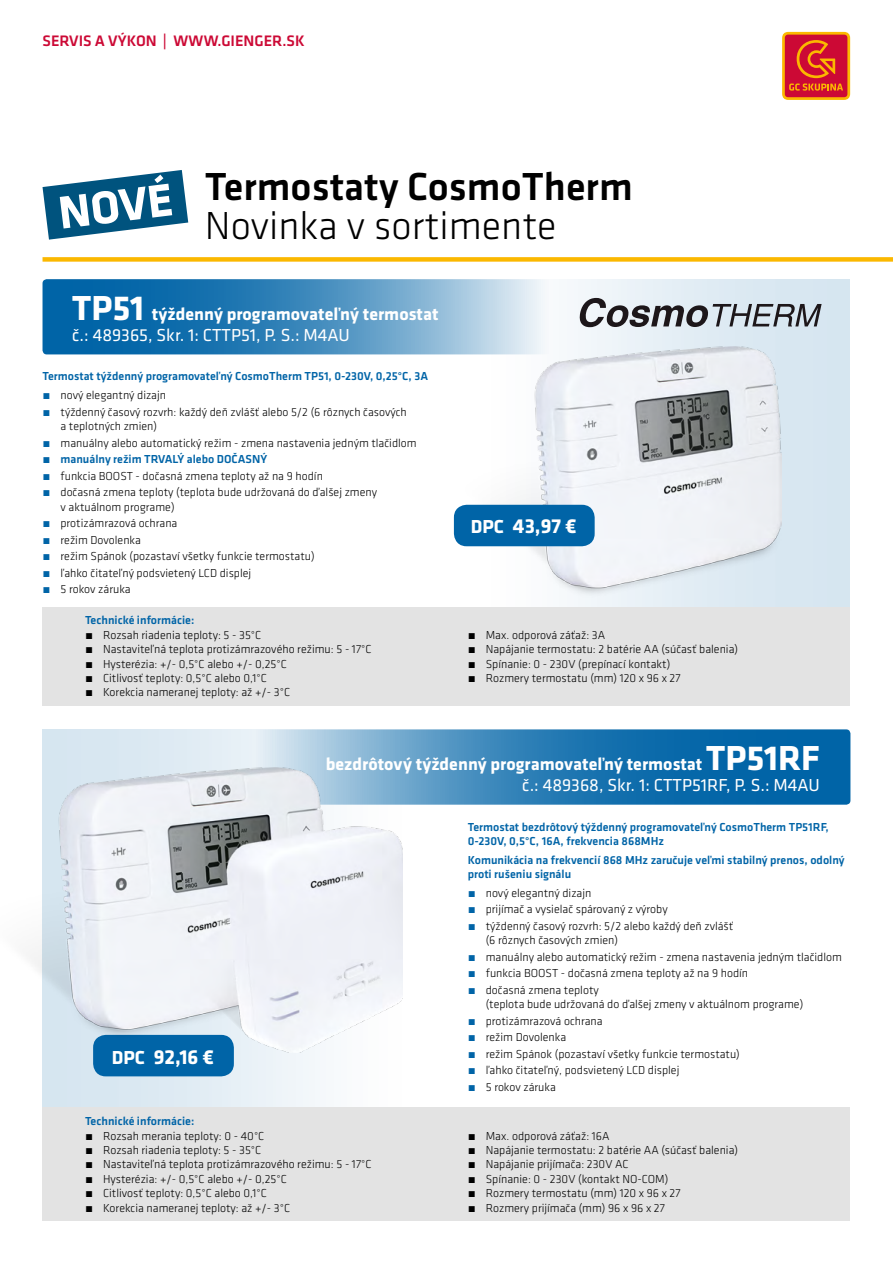
<style>
.page{position:relative;width:893px;height:1263px;background:#fff}
.page>*{position:absolute;margin:0;border:0;box-sizing:border-box;transform-origin:0 0}
.t1{font:500 40.5px "GC Klavika";color:#000}
.t2{font:300 40.5px "GC Klavika Fein";color:#000}
.t3{font:700 21px "GC Klavika";color:#fff}
.t4{font:700 18px/21.6px "GC Klavika";color:#fff}
.t5{font:500 15px "GC Klavika Head";color:#cc0935}
.t6{font:300 12px/16.5px "GC Klavika Fein";color:#000}
.t7{font:500 12px/14.4px "GC Klavika";color:#0064a7}
.s1{font-size:36px}
.s2{font-weight:400}
.s3{color:#0064a7}
.s4{font-family:"GC Klavika Fein";font-weight:300}
.s5{font-size:19.5px}
</style>
<div class="page">
<div style="left:43px;top:729px;width:403px;height:379px;background:linear-gradient(to right,#d0e2ee,#fff)"></div>
<svg style="left:43px;top:279px;width:512px;height:75px;background:#3081b7"></svg>
<svg style="left:446px;top:279px;width:404px;height:328px;fill:#d8e7f1"></svg>
<svg style="left:248px;top:729px;width:602px;height:76px;background:#3583b8"></svg>
<div style="left:43px;top:1108px;width:807px;height:113px;background:#e3e3e3"></div>
<div style="left:43px;top:607px;width:807px;height:98px;background:#e3e3e3"></div>
<img style="left:465px;top:346px;width:316px;height:252px">
<div style="left:93px;top:1035px;width:141px;height:41px;background:#0064a7;border-radius:13px"></div>
<div style="left:454px;top:505px;width:141px;height:41px;background:#0064a7;border-radius:13px"></div>
<img style="left:30px;top:767px;width:372px;height:285px">
<svg style="left:579px;top:298px;width:243px;height:29px;background:#9ea3a9"></svg>
<div style="left:43px;top:257px;width:850px;height:5px;background:#fbb800"></div>
<svg style="left:782px;top:32px;width:68px;height:68px"></svg>
<div style="left:785px;top:35px;width:62px;height:62px;background:#cc0935;border-radius:3px"></div>
<svg style="left:789px;top:40px;width:54px;height:51px"></svg>
<svg style="left:43px;top:170px;width:145px;height:70px"></svg>
<p class="t5" style="left:43px;top:30px;width:264px">SERVIS A VÝKON WWW.GIENGER.SK</p>
<p class="t5" style="left:163px;top:30px;width:6px">|</p>
<h1 class="t1" style="left:205px;top:160px;width:429px">Termostaty CosmoTherm</h1>
<h1 class="t2" style="left:205px;top:202px;width:353px">Novinka v sortimente</h1>
<h3 class="t4" style="left:72px;top:302px;width:368px"><span class="s1">TP51</span> týždenný programovateľný termostat <span class="s2">č.: 489365, Skr. 1: CTTP51, P. S.: M4AU</span></h3>
<p class="t7" style="left:43px;top:369px;width:387px">Termostat týždenný programovateľný CosmoTherm TP51, 0-230V, 0,25°C, 3A</p>
<p class="t6" style="left:43px;top:387px;width:366px"><span class="s3">́</span> nový elegantný dizajn<br><span class="s3">́</span> týždenný časový rozvrh: každý deň zvlášť alebo 5/2 (6 rôznych časových</p>
<p class="t6" style="left:43px;top:418px;width:376px;text-indent:18px">a teplotných zmien)<br><span class="s3">́</span> manuálny alebo automatický režim - zmena nastavenia jedným tlačidlom</p>
<p class="t7" style="left:43px;top:452px;width:226px"><span class="s4">́</span> manuálny režim TRVALÝ alebo DOČASNÝ</p>
<p class="t6" style="left:43px;top:467px;width:336px"><span class="s3">́</span> funkcia BOOST - dočasná zmena teploty až na 9 hodín<br><span class="s3">́</span> dočasná zmena teploty (teplota bude udržovaná do ďalšej zmeny</p>
<p class="t6" style="left:43px;top:498px;width:274px;text-indent:18px">v aktuálnom programe)<br><span class="s3">́</span> protizámrazová ochrana<br><span class="s3">́</span> režim Dovolenka<br><span class="s3">́</span> režim Spánok (pozastaví všetky funkcie termostatu) <span class="s3">́</span> ľahko čitateľný podsvietený LCD displej<br><span class="s3">́</span> 5 rokov záruka</p>
<h2 class="t3" style="left:471px;top:511px;width:107px"><span class="s5">DPC</span> 43,97 €</h2>
<p class="t7" style="left:85px;top:613px;width:111px">Technické informácie:</p>
<p class="t6" style="left:85px;top:627px;width:288px;line-height:14.4px">́ Rozsah riadenia teploty: 5 - 35°C<br>́ Nastaviteľná teplota protizámrazového režimu: 5 - 17°C ́ Hysterézia: +/- 0,5°C alebo +/- 0,25°C<br>́ Citlivosť teploty: 0,5°C alebo 0,1°C<br>́ Korekcia nameranej teploty: až +/- 3°C</p>
<p class="t6" style="left:468px;top:627px;width:272px;line-height:14.4px">́ Max. odporová záťaž: 3A<br>́ Napájanie termostatu: 2 batérie AA (súčasť balenia) ́ Spínanie: 0 - 230V (prepínací kontakt)<br>́ Rozmery termostatu (mm) 120 x 96 x 27</p>
<h2 class="t3" style="left:112px;top:1041px;width:104px"><span class="s5">DPC</span> 92,16 €</h2>
<h3 class="t4" style="left:326px;top:752px;width:496px;text-align:right">bezdrôtový týždenný programovateľný termostat <span class="s1">TP51RF </span><span class="s2">č.: 489368, Skr. 1: CTTP51RF, P. S.: M4AU</span></h3>
<p class="t7" style="left:468px;top:819px;width:363px">Termostat bezdrôtový týždenný programovateľný CosmoTherm TP51RF,<br>0-230V, 0,5°C, 16A, frekvencia 868MHz</p>
<p class="t7" style="left:468px;top:852px;width:378px">Komunikácia na frekvencií 868 MHz zaručuje veľmi stabilný prenos, odolný proti rušeniu signálu</p>
<p class="t6" style="left:468px;top:884px;width:267px"><span class="s3">́</span> nový elegantný dizajn<br><span class="s3">́</span> prijímač a vysielač spárovaný z výroby<br><span class="s3">́</span> týždenný časový rozvrh: 5/2 alebo každý deň zvlášť</p>
<p class="t6" style="left:468px;top:932px;width:376px;text-indent:18px">(6 rôznych časových zmien)<br><span class="s3">́</span> manuálny alebo automatický režim - zmena nastavenia jedným tlačidlom <span class="s3">́</span> funkcia BOOST - dočasná zmena teploty až na 9 hodín<br><span class="s3">́</span> dočasná zmena teploty</p>
<p class="t6" style="left:468px;top:996px;width:337px;text-indent:18px">(teplota bude udržovaná do ďalšej zmeny v aktuálnom programe) <span class="s3">́</span> protizámrazová ochrana<br><span class="s3">́</span> režim Dovolenka<br><span class="s3">́</span> režim Spánok (pozastaví všetky funkcie termostatu)<br><span class="s3">́</span> ľahko čitateľný, podsvietený LCD displej<br><span class="s3">́</span> 5 rokov záruka</p>
<p class="t7" style="left:85px;top:1114px;width:111px">Technické informácie:</p>
<p class="t6" style="left:85px;top:1128px;width:288px;line-height:14.4px">́ Rozsah merania teploty: 0 - 40°C<br>́ Rozsah riadenia teploty: 5 - 35°C<br>́ Nastaviteľná teplota protizámrazového režimu: 5 - 17°C ́ Hysterézia: +/- 0,5°C alebo +/- 0,25°C<br>́ Citlivosť teploty: 0,5°C alebo 0,1°C<br>́ Korekcia nameranej teploty: až +/- 3°C</p>
<p class="t6" style="left:468px;top:1128px;width:272px;line-height:14.4px">́ Max. odporová záťaž: 16A<br>́ Napájanie termostatu: 2 batérie AA (súčasť balenia) ́ Napájanie prijímača: 230V AC<br>́ Spínanie: 0 - 230V (kontakt NO-COM)<br>́ Rozmery termostatu (mm) 120 x 96 x 27<br>́ Rozmery prijímača (mm) 96 x 96 x 27</p>
</div>
